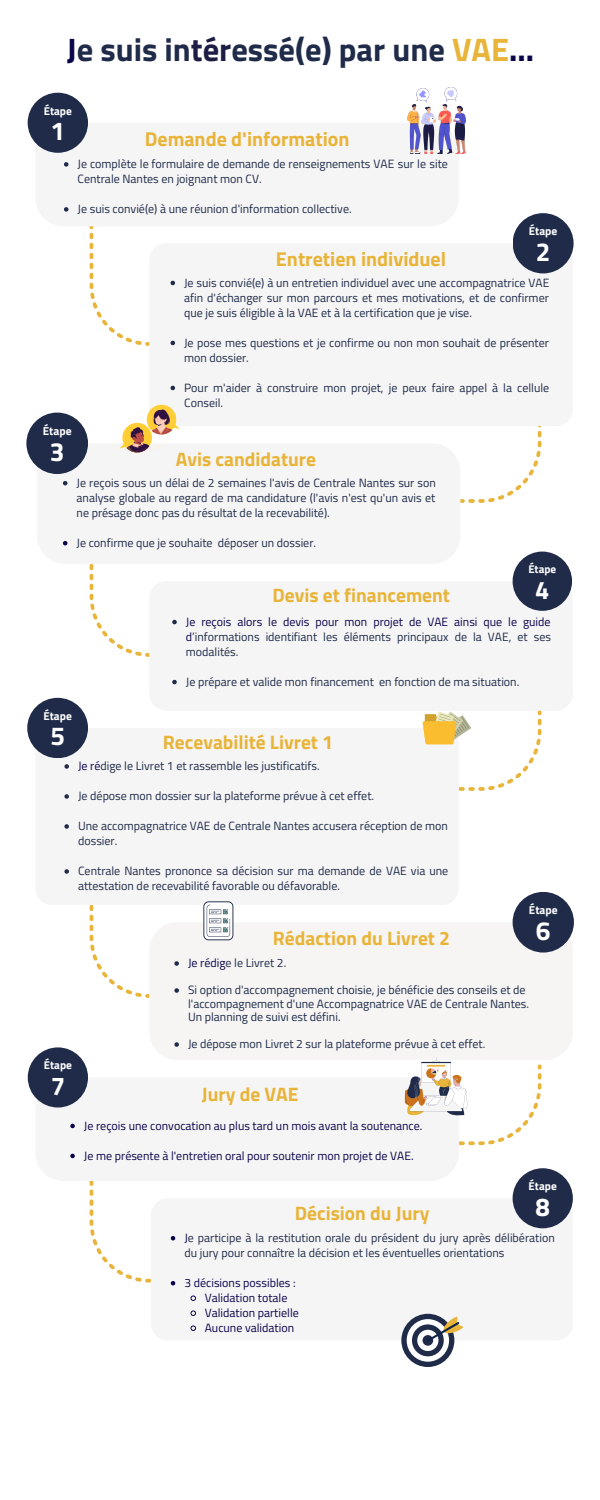
<style>
.page{position:relative;width:600px;height:1500px;background:#fff}
.page>*{position:absolute;margin:0;border:0;box-sizing:border-box;transform-origin:0 0}
.t1{font:700 32.5px "Titillium Web";color:#1f2b49}
.t2{font:700 26.4px "Titillium Web";color:#fff}
.t3{font:700 26.2px "Titillium Web";color:#fff}
.t4{font:700 26.1px "Titillium Web";color:#fff}
.t5{font:700 26px "Titillium Web";color:#fff}
.t6{font:700 25.8px "Titillium Web";color:#fff}
.t7{font:700 25.4px "Titillium Web";color:#fff}
.t8{font:700 20px "Titillium Web";color:#e8b439}
.t9{font:700 19.4px "Titillium Web";color:#e8b439}
.t10{font:12px/15px "Titillium Web";color:#1f2b49}
.t11{font:12px/15px "Titillium Web";color:#0a054b}
.t12{font:700 11.6px "Titillium Web";color:#fff}
.t13{font:700 11.5px "Titillium Web";color:#fff}
.t14{font:700 11.4px "Titillium Web";color:#fff}
.t15{font:700 11.3px "Titillium Web";color:#fff}
.t16{font:700 11.2px "Titillium Web";color:#fff}
.s1{color:#0a054b}
.s2{color:#1d1d45}
.s3{color:#e8b439}
</style>
<div class="page">
<svg style="left:460px;top:426px;width:82px;height:77px"></svg>
<div style="left:149px;top:243px;width:424px;height:183px;background:#f6f5f5;border-radius:17px"></div>
<svg style="left:89px;top:226px;width:86px;height:120px"></svg>
<svg style="left:171px;top:386px;width:4px;height:4px"></svg>
<div style="left:513px;top:213px;width:61px;height:60px;background:#1f2b49;border-radius:50%"></div>
<svg style="left:63px;top:481px;width:4px;height:4px"></svg>
<svg style="left:63px;top:541px;width:4px;height:4px"></svg>
<svg style="left:119px;top:404px;width:61px;height:49px"></svg>
<div style="left:150px;top:922px;width:423px;height:138px;background:#f6f5f4"></div>
<svg style="left:89px;top:905px;width:90px;height:93px"></svg>
<svg style="left:174px;top:1042px;width:5px;height:5px"></svg>
<div style="left:35px;top:728px;width:424px;height:177px;background:#f6f5f5;border-radius:17px"></div>
<svg style="left:64px;top:764px;width:5px;height:5px"></svg>
<svg style="left:64px;top:794px;width:5px;height:5px"></svg>
<svg style="left:64px;top:824px;width:5px;height:5px"></svg>
<svg style="left:64px;top:869px;width:5px;height:5px"></svg>
<div style="left:149px;top:581px;width:424px;height:130px;background:#f6f5f5;border-radius:17px"></div>
<svg style="left:89px;top:563px;width:88px;height:94px"></svg>
<svg style="left:172px;top:680px;width:5px;height:4px"></svg>
<div style="left:513px;top:552px;width:59px;height:59px;background:#1f2b49;border-radius:50%"></div>
<div style="left:26px;top:413px;width:62px;height:61px;background:#1f2b49;border-radius:50%"></div>
<svg style="left:64px;top:162px;width:4px;height:5px"></svg>
<svg style="left:64px;top:207px;width:4px;height:5px"></svg>
<div style="left:28px;top:93px;width:60px;height:60px;background:#1f2b49;border-radius:50%"></div>
<img style="left:407px;top:88px;width:59px;height:65px">
<svg style="left:70px;top:1124px;width:5px;height:4px"></svg>
<svg style="left:70px;top:1154px;width:5px;height:4px"></svg>
<svg style="left:422px;top:710px;width:120px;height:81px"></svg>
<div style="left:27px;top:698px;width:61px;height:60px;background:#1f2b49;border-radius:50%"></div>
<div style="left:513px;top:892px;width:61px;height:61px;background:#1f2b49;border-radius:50%"></div>
<div style="left:151px;top:1198px;width:422px;height:142px;background:#f6f5f5;border-radius:17px"></div>
<svg style="left:89px;top:1181px;width:86px;height:104px"></svg>
<svg style="left:190px;top:1295px;width:6px;height:6px"></svg>
<svg style="left:190px;top:1310px;width:6px;height:6px"></svg>
<svg style="left:190px;top:1325px;width:6px;height:6px"></svg>
<div style="left:28px;top:1047px;width:60px;height:61px;background:#1f2b49;border-radius:50%"></div>
<svg style="left:377px;top:1058px;width:165px;height:88px"></svg>
<div style="left:513px;top:1168px;width:60px;height:60px;background:#1f2b49;border-radius:50%"></div>
<svg style="left:401px;top:1314px;width:62px;height:53px"></svg>
<svg style="left:203px;top:901px;width:30px;height:39px"></svg>
<h1 class="t1" style="left:67px;top:25px;width:469px"><span class="s1">J</span>e suis in<span class="s2">tér</span>essé(e) par une <span class="s3">VAE</span><span class="s1">...</span></h1>
<p class="t14" style="left:44px;top:102px;width:30px">Étape</p>
<h3 class="t6" style="left:51px;top:111px;width:16px">1</h3>
<h3 class="t8" style="left:145px;top:123px;width:206px">Demande d'information</h3>
<p class="t10" style="left:78px;top:156px;width:372px">Je complète le formulaire de demande de renseignements VAE sur le site<br>Centrale Nantes en joignant mon CV.</p>
<p class="t10" style="left:78px;top:201px;width:276px">Je suis convié(e) à une réunion d'information collective.</p>
<p class="t13" style="left:529px;top:222px;width:30px">Étape</p>
<h3 class="t4" style="left:536px;top:231px;width:16px">2</h3>
<h3 class="t8" style="left:276px;top:244px;width:172px">Entretien individuel</h3>
<p class="t10" style="left:184px;top:275px;width:367px;text-align:justify">Je suis convié(e) à un entretien individuel avec une accompagnatrice VAE afin d'échanger sur mon parcours et mes motivations, et de confirmer que je suis éligible à la VAE et à la certification que je vise.</p>
<p class="t10" style="left:184px;top:335px;width:366px">Je pose mes questions et je confirme ou non mon souhait de présenter mon dossier.</p>
<p class="t10" style="left:184px;top:380px;width:367px">Pour m'aider à construire mon projet, je peux faire appel à la cellule<br>Conseil.</p>
<p class="t12" style="left:43px;top:421px;width:30px">Étape</p>
<h2 class="t2" style="left:50px;top:432px;width:16px">3</h2>
<h3 class="t9" style="left:176px;top:444px;width:142px">Avis candidature</h3>
<p class="t10" style="left:77px;top:475px;width:361px;text-align:justify">Je reçois sous un délai de 2 semaines l'avis de Centrale Nantes sur son analyse globale au regard de ma candidature (l'avis n'est qu'un avis et ne présage donc pas du résultat de la recevabilité).</p>
<p class="t10" style="left:77px;top:535px;width:241px">Je confirme que je souhaite déposer un dossier.</p>
<p class="t16" style="left:528px;top:560px;width:29px">Étape</p>
<h3 class="t7" style="left:535px;top:570px;width:16px">4</h3>
<h3 class="t9" style="left:273px;top:580px;width:179px">Devis et financement</h3>
<p class="t10" style="left:186px;top:614px;width:367px;text-align:justify"><span class="s1">Je reçois alors le devis pour mon projet de VAE ainsi que le guide d</span>’informations identifiant les éléments principaux de la VAE, et ses modalités.</p>
<p class="t10" style="left:186px;top:674px;width:335px">Je prépare et valide mon financement en fonction de ma situation.</p>
<p class="t14" style="left:43px;top:707px;width:30px">Étape</p>
<h3 class="t5" style="left:50px;top:716px;width:16px">5</h3>
<h3 class="t9" style="left:163px;top:727px;width:172px">Recevabilité Livret 1</h3>
<p class="t10" style="left:78px;top:758px;width:243px"><span class="s1">Je ré</span>dige le Livret 1 et rassemble les justificatifs.</p>
<p class="t10" style="left:78px;top:788px;width:298px">Je dépose mon dossier sur la plateforme prévue à cet effet.</p>
<p class="t10" style="left:78px;top:818px;width:371px">Une accompagnatrice VAE de Centrale Nantes accusera réception de mon dossier.</p>
<p class="t10" style="left:78px;top:863px;width:372px">Centrale Nantes prononce sa décision sur ma demande de VAE via une attestation de recevabilité favorable ou défavorable.</p>
<p class="t15" style="left:44px;top:1056px;width:30px">Étape</p>
<h3 class="t6" style="left:51px;top:1066px;width:16px">7</h3>
<p class="t13" style="left:529px;top:901px;width:30px">Étape</p>
<h3 class="t3" style="left:536px;top:911px;width:16px">6</h3>
<h3 class="t9" style="left:273px;top:923px;width:179px">Rédaction du Livret 2</h3>
<p class="t10" style="left:188px;top:955px;width:100px"><span class="s1">Je rédig</span>e le Livret 2.</p>
<p class="t10" style="left:188px;top:983px;width:343px;line-height:13.5px">Si option d'accompagnement choisie, je bénéficie des conseils et de l'accompagnement d'une Accompagnatrice VAE de Centrale Nantes.<br>Un planning de suivi est défini.</p>
<p class="t10" style="left:188px;top:1036px;width:299px">Je dépose mon Livret 2 sur la plateforme prévue à cet effet.</p>
<h3 class="t9" style="left:202px;top:1080px;width:98px">Jury de VAE</h3>
<p class="t11" style="left:84px;top:1118px;width:340px">Je reçois une convocation au plus tard un mois avant la soutenance.</p>
<p class="t11" style="left:84px;top:1148px;width:331px">Je me présente à l'entretien oral pour soutenir mon projet de VAE.</p>
<p class="t15" style="left:529px;top:1177px;width:30px">Étape</p>
<h3 class="t6" style="left:536px;top:1187px;width:16px">8</h3>
<h3 class="t9" style="left:295px;top:1198px;width:136px">Décision du Jury</h3>
<p class="t10" style="left:184px;top:1230px;width:372px"><span class="s1">J</span>e participe à la restitution orale du président du jury après délibération du jury pour connaître la décision et les éventuelles orientations</p>
<p class="t11" style="left:205px;top:1275px;width:96px;text-indent:-20px">3 décisions possibles :<br>Validation totale<br>Validation partielle<br>Aucune validation</p>
</div>
